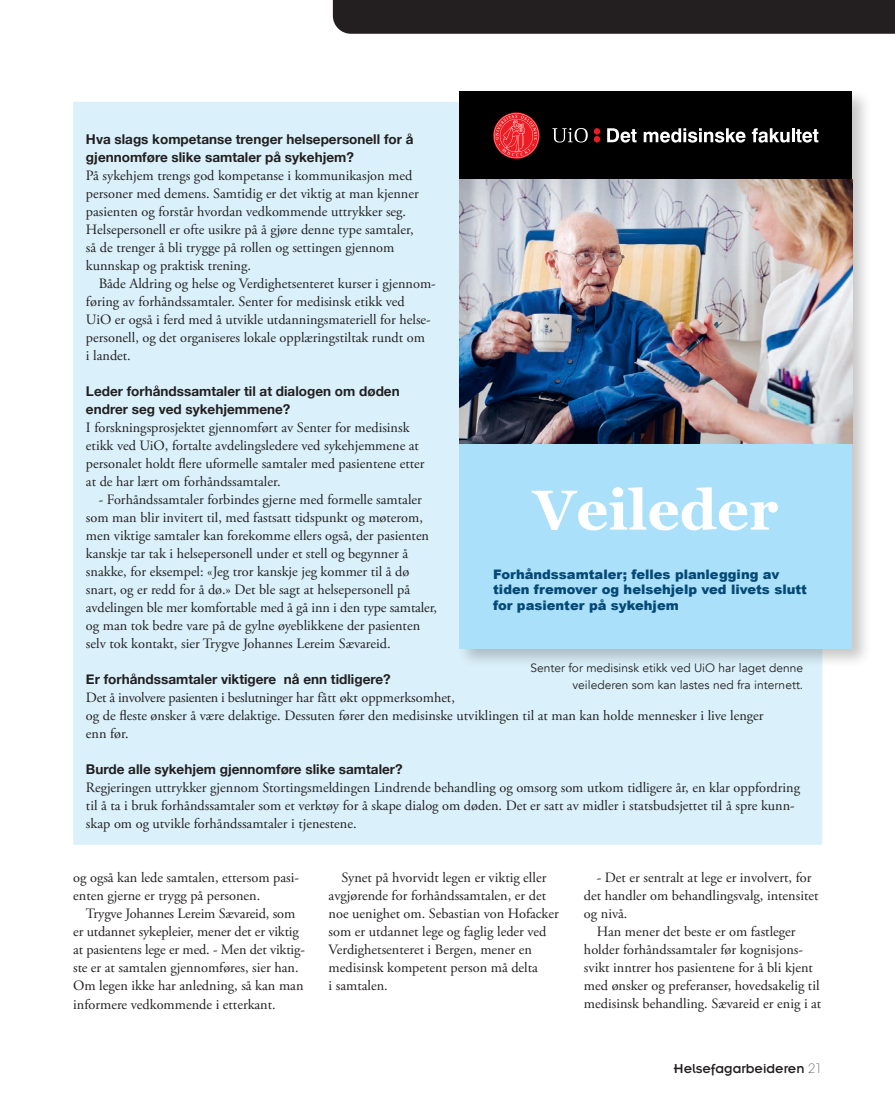
<style>
.page{position:relative;width:895px;height:1107px;background:#fff}
.page>*{position:absolute;margin:0;border:0;box-sizing:border-box;transform-origin:0 0}
.t1{font:700 56.1px "Georgia";color:#fff}
.t2{font:14.25px/18px "Adobe Garamond Pro";color:#231f20}
.t3{font:14.25px "Insignia";color:#231f20}
.t4{font:700 13.5px/18px "Helvetica Neue";color:#231f20}
.t5{font:900 13.05px/15.8px "Arial";color:#054876}
.t6{font:12px/16.5px "Avenir";color:#231f20;text-align:right}
.s1{font-family:"ITC Avant Garde Std";font-weight:200;font-size:12.75px}
</style>
<div class="page">
<div style="left:73px;top:102px;width:748px;height:742px;background:#daf1fb"></div>
<div style="left:456px;top:88px;width:416px;height:580px;background:#231f20;opacity:.25"></div>
<div style="left:459px;top:444px;width:392px;height:204px;background:#aae0f9"></div>
<div style="left:459px;top:91px;width:392px;height:89px;background:#000"></div>
<svg style="left:593px;top:128px;width:7px;height:14px"></svg>
<svg style="left:607px;top:128px;width:29px;height:15px"></svg>
<svg style="left:643px;top:128px;width:102px;height:15px"></svg>
<svg style="left:751px;top:128px;width:38px;height:15px"></svg>
<hr style="left:791px;top:128px;width:3px;height:14px;background:#fff">
<svg style="left:795px;top:129px;width:23px;height:14px"></svg>
<svg style="left:552px;top:128px;width:35px;height:14px"></svg>
<svg style="left:493px;top:113px;width:45px;height:45px"></svg>
<img style="left:459px;top:180px;width:392px;height:264px">
<div style="left:333px;top:0;width:562px;height:34px;background:#231f20"></div>
<p class="t4" style="left:86px;top:130px;width:329px">Hva slags kompetanse trenger helsepersonell for å gjennomføre slike samtaler på sykehjem?</p>
<p class="t2" style="left:86px;top:167px;width:334px">På sykehjem trengs god kompetanse i kommunikasjon med personer med demens. Samtidig er det viktig at man kjenner pasienten og forstår hvordan vedkommende uttrykker seg.<br>Helsepersonell er ofte usikre på å gjøre denne type samtaler, så de trenger å bli trygge på rollen og settingen gjennom kunnskap og praktisk trening.</p>
<p class="t2" style="left:86px;top:275px;width:351px;text-indent:13px">Både Aldring og helse og Verdighetsenteret kurser i gjennom&shy;føring av forhåndssamtaler. Senter for medisinsk etikk ved<br>UiO er også i ferd med å utvikle utdanningsmateriell for helse&shy;personell, og det organiseres lokale opplæringstiltak rundt om<br>i landet.</p>
<p class="t4" style="left:86px;top:382px;width:315px">Leder forhåndssamtaler til at dialogen om døden endrer seg ved sykehjemmene?</p>
<p class="t2" style="left:86px;top:419px;width:340px">I forskningsprosjektet gjennomført av Senter for medisinsk etikk ved UiO, fortalte avdelingsledere ved sykehjemmene at personalet holdt flere uformelle samtaler med pasientene etter at de har lært om forhåndssamtaler.</p>
<p class="t2" style="left:86px;top:491px;width:352px;text-indent:13px">- Forhåndssamtaler forbindes gjerne med formelle samtaler som man blir invitert til, med fastsatt tidspunkt og møterom, men viktige samtaler kan forekomme ellers også, der pasienten kanskje tar tak i helsepersonell under et stell og begynner å snakke, for eksempel: «Jeg tror kanskje jeg kommer til å dø snart, og er redd for å dø.» Det ble sagt at helsepersonell på avdelingen ble mer komfortable med å gå inn i den type samtaler, og man tok bedre vare på de gylne øyeblikkene der pasienten selv tok kontakt, sier Trygve Johannes Lereim Sævareid.</p>
<p class="t4" style="left:86px;top:670px;width:306px">Er forhåndssamtaler viktigere nå enn tidligere?</p>
<p class="t2" style="left:86px;top:689px;width:678px">Det å involvere pasienten i beslutninger har fått økt oppmerksomhet,<br>og de fleste ønsker å være delaktige. Dessuten fører den medisinske utviklingen til at man kan holde mennesker i live lenger enn før.</p>
<p class="t4" style="left:86px;top:760px;width:318px">Burde alle sykehjem gjennomføre slike samtaler?</p>
<p class="t2" style="left:86px;top:779px;width:715px">Regjeringen uttrykker gjennom Stortingsmeldingen Lindrende behandling og omsorg som utkom tidligere år, en klar oppfordring til å ta i bruk forhåndssamtaler som et verktøy for å skape dialog om døden. Det er satt av midler i statsbudsjettet til å spre kunn&shy;skap om og utvikle forhåndssamtaler i tjenestene.</p>
<h1 class="t1" style="left:533px;top:474px;width:246px">Veileder</h1>
<p class="t5" style="left:493px;top:565px;width:315px">Forhåndssamtaler; felles planlegging av tiden fremover og helsehjelp ved livets slutt for pasienter på sykehjem</p>
<p class="t6" style="left:530px;top:660px;width:274px">Senter for medisinsk etikk ved UiO har laget denne veilederen som kan lastes ned fra internett.</p>
<p class="t2" style="left:73px;top:869px;width:227px">og også kan lede samtalen, ettersom pasi&shy;enten gjerne er trygg på personen.</p>
<p class="t2" style="left:73px;top:905px;width:233px;text-indent:13px">Trygve Johannes Lereim Sævareid, som er utdannet sykepleier, mener det er viktig at pasientens lege er med. - Men det viktig&shy;ste er at samtalen gjennomføres, sier han.<br>Om legen ikke har anledning, så kan man informere vedkommende i etterkant.</p>
<p class="t2" style="left:328px;top:869px;width:232px;text-indent:13px">Synet på hvorvidt legen er viktig eller avgjørende for forhåndssamtalen, er det noe uenighet om. Sebastian von Hofacker som er utdannet lege og faglig leder ved Verdighetsenteret i Bergen, mener en medisinsk kompetent person må delta<br>i samtalen.</p>
<p class="t2" style="left:596px;top:869px;width:216px">- Det er sentralt at lege er involvert, for</p>
<p class="t2" style="left:583px;top:887px;width:236px">det handler om behandlingsvalg, intensitet</p>
<p class="t2" style="left:583px;top:905px;width:45px">og nivå.</p>
<p class="t2" style="left:596px;top:923px;width:200px">Han mener det beste er om fastleger</p>
<p class="t2" style="left:583px;top:941px;width:220px">holder forhåndssamtaler før kognisjons-</p>
<p class="t2" style="left:583px;top:959px;width:230px">svikt inntrer hos pasientene for å bli kjent</p>
<p class="t2" style="left:583px;top:977px;width:237px">med ønsker og preferanser, hovedsakelig til</p>
<p class="t2" style="left:583px;top:995px;width:239px">medisinsk behandling. Sævareid er enig i at</p>
<p class="t3" style="left:673px;top:1061px;width:150px">Helsefagarbeideren <span class="s1">21</span></p>
</div>
